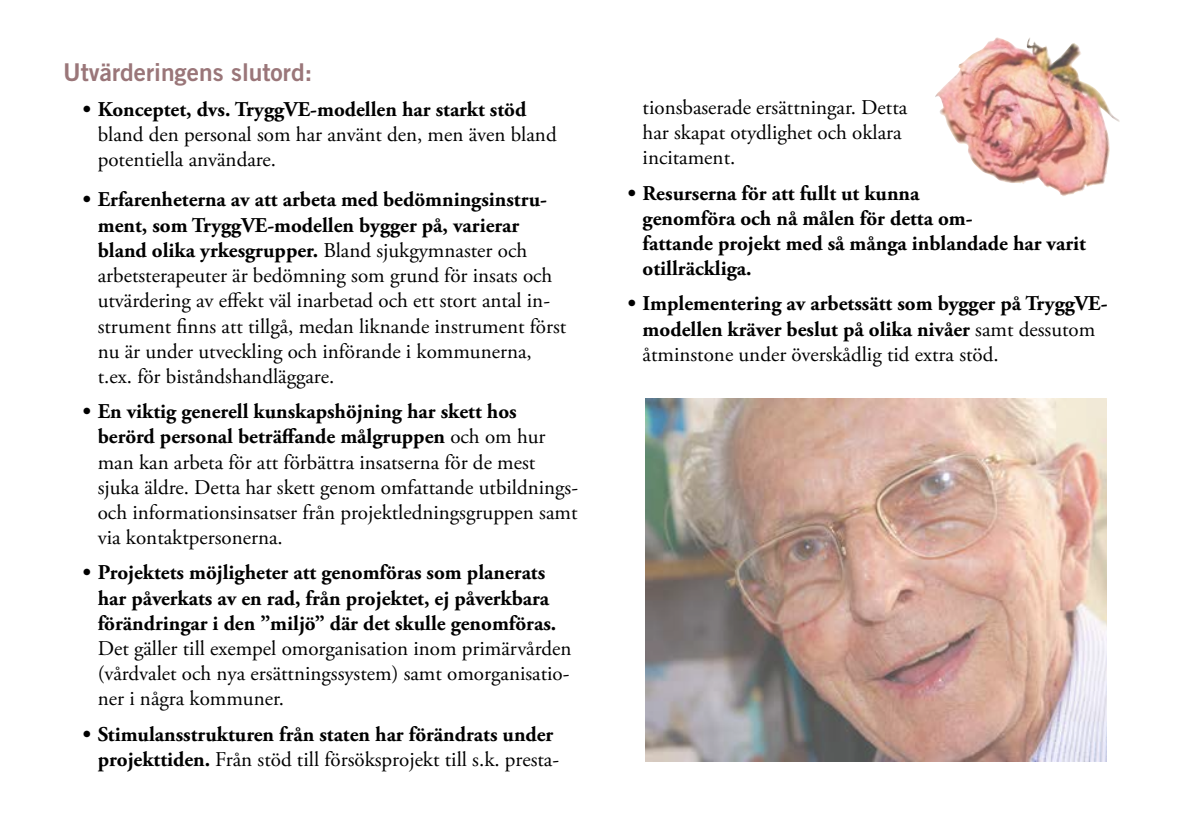
<style>
.page{position:relative;width:1186px;height:839px;background:#fff}
.page>*{position:absolute;margin:0;border:0;box-sizing:border-box;transform-origin:0 0}
.t1{font:24.5px "Trade Gothic LT Std Bd 2";color:#9a7679}
.t2{font:21px/25.2px "Adobe Garamond Pro";color:#000}
.t3{font:700 21px/25.2px "Adobe Garamond Pro";color:#000}
.s1{font-weight:700}
.s2{font-weight:400}
</style>
<div class="page">
<img style="left:935px;top:37px;width:185px;height:159px">
<img style="left:645px;top:399px;width:461px;height:362px">
<p class="t1" style="left:63px;top:57px;width:251px">Utvärderingens slutord:</p>
<p class="t3" style="left:83px;top:97px;width:445px">• Konceptet, dvs. TryggVE-modellen har starkt stöd</p>
<p class="t2" style="left:98px;top:122px;width:460px">bland den personal som har använt den, men även bland potentiella användare.</p>
<p class="t2" style="left:98px;top:188px;width:470px;text-indent:-15px"><span class="s1">• Erfarenheterna av att arbeta med bedömningsinstru&shy;ment, som TryggVE-modellen bygger på, varierar bland olika yrkesgrupper.</span> Bland sjukgymnaster och arbetsterapeuter är bedömning som grund för insats och utvärdering av effekt väl inarbetad och ett stort antal in&shy;strument finns att tillgå, medan liknande instrument först nu är under utveckling och införande i kommunerna, t.ex. för biståndshandläggare.</p>
<p class="t2" style="left:98px;top:399px;width:482px;text-indent:-15px"><span class="s1">• En viktig generell kunskapshöjning har skett hos berörd personal beträffande målgruppen</span> och om hur man kan arbeta för att förbättra insatserna för de mest sjuka äldre. Detta har skett genom omfattande utbildnings&shy;och informationsinsatser från projektledningsgruppen samt via kontaktpersonerna.</p>
<p class="t3" style="left:98px;top:560px;width:460px;text-indent:-15px">• Projektets möjligheter att genomföras som planerats har påverkats av en rad, från projektet, ej påverkbara förändringar i den ”miljö” där det skulle genomföras.</p>
<p class="t2" style="left:98px;top:636px;width:475px;text-align:justify">Det gäller till exempel omorganisation inom primärvården (vårdvalet och nya ersättningssystem) samt omorganisatio&shy;ner i några kommuner.</p>
<p class="t3" style="left:83px;top:721px;width:478px;text-align:right">• Stimulansstrukturen från staten har förändrats under projekttiden. <span class="s2">Från stöd till försöksprojekt till s.k. presta-</span></p>
<p class="t2" style="left:642px;top:95px;width:266px">tionsbaserade ersättningar. Detta har skapat otydlighet och oklara incitament.</p>
<p class="t3" style="left:642px;top:181px;width:445px;text-indent:-15px">• Resurserna för att fullt ut kunna<br>genomföra och nå målen för detta om-<br>fattande projekt med så många inblandade har varit otillräckliga.</p>
<p class="t3" style="left:642px;top:291px;width:466px;text-indent:-15px">• Implementering av arbetssätt som bygger på TryggVE&shy;modellen kräver beslut på olika nivåer <span class="s2">samt dessutom åtminstone under överskådlig tid extra stöd.</span></p>
</div>
